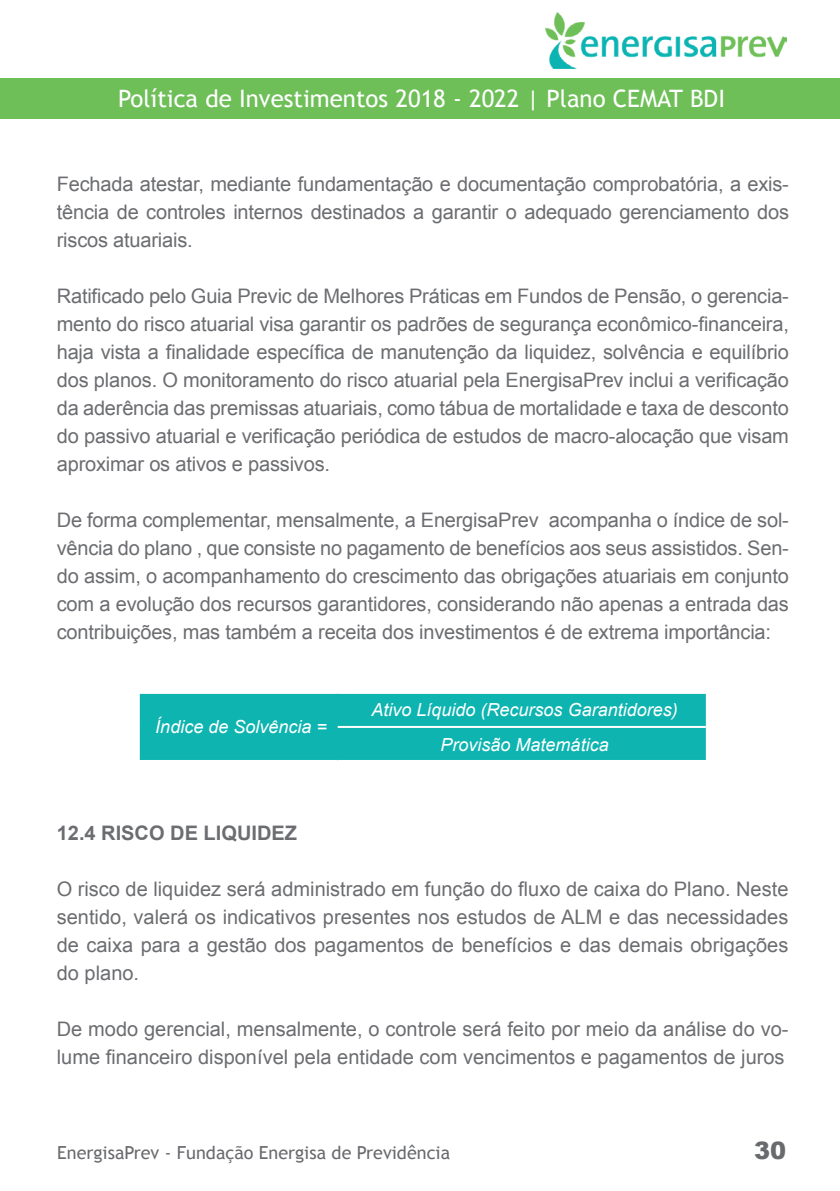
<style>
.page{position:relative;width:840px;height:1191px;background:#fff}
.page>*{position:absolute;margin:0;border:0;box-sizing:border-box;transform-origin:0 0}
.t1{font:24px "Trebuchet MS";color:#fff}
.t2{font:900 24px "Arial";color:#696a6d}
.t3{font:20px/28px "Arial";color:#6c6d70;text-align:justify}
.t4{font:700 20px "Arial";color:#6c6d70}
.t5{font:italic 18px/34px "Arial";color:#fff;text-align:center}
.t6{font:18px "Trebuchet MS";color:#696a6d}
</style>
<div class="page">
<img style="left:545px;top:13px;width:240px;height:55px">
<div style="left:0;top:79px;width:839px;height:40px;background:#6ebf58"></div>
<div style="left:140px;top:694px;width:565px;height:66px;background:#0db4b0"></div>
<hr style="left:337px;top:726px;width:368px;height:2px;background:#fff">
<p class="t1" style="left:118px;top:84px;width:608px">Política de Investimentos 2018 - 2022 | Plano CEMAT BDI</p>
<p class="t3" style="left:57px;top:170px;width:733px">Fechada atestar, mediante fundamentação e documentação comprobatória, a exis&shy;tência de controles internos destinados a garantir o adequado gerenciamento dos riscos atuariais.</p>
<p class="t3" style="left:57px;top:282px;width:733px">Ratificado pelo Guia Previc de Melhores Práticas em Fundos de Pensão, o gerencia&shy;mento do risco atuarial visa garantir os padrões de segurança econômico-financeira, haja vista a finalidade específica de manutenção da liquidez, solvência e equilíbrio dos planos. O monitoramento do risco atuarial pela EnergisaPrev inclui a verificação da aderência das premissas atuariais, como tábua de mortalidade e taxa de desconto do passivo atuarial e verificação periódica de estudos de macro-alocação que visam aproximar os ativos e passivos.</p>
<p class="t3" style="left:57px;top:506px;width:733px">De forma complementar, mensalmente, a EnergisaPrev acompanha o índice de sol&shy;vência do plano , que consiste no pagamento de benefícios aos seus assistidos. Sen&shy;do assim, o acompanhamento do crescimento das obrigações atuariais em conjunto com a evolução dos recursos garantidores, considerando não apenas a entrada das contribuições, mas também a receita dos investimentos é de extrema importância:</p>
<p class="t5" style="left:155px;top:710px;width:173px">Índice de Solvência =</p>
<p class="t5" style="left:371px;top:693px;width:308px">Ativo Líquido (Recursos Garantidores)<br>Provisão Matemática</p>
<p class="t4" style="left:57px;top:819px;width:72px">12.4 RISCO</p>
<p class="t4" style="left:170px;top:819px;width:80px">DE LIQUIDE</p>
<p class="t4" style="left:285px;top:819px;width:14px">Z</p>
<p class="t3" style="left:57px;top:874px;width:732px">O risco de liquidez será administrado em função do fluxo de caixa do Plano. Neste sentido, valerá os indicativos presentes nos estudos de ALM e das necessidades de caixa para a gestão dos pagamentos de benefícios e das demais obrigações do plano.</p>
<p class="t3" style="left:57px;top:1014px;width:732px">De modo gerencial, mensalmente, o controle será feito por meio da análise do vo&shy;lume financeiro disponível pela entidade com vencimentos e pagamentos de juros</p>
<p class="t6" style="left:57px;top:1141px;width:394px">EnergisaPrev - Fundação Energisa de Previdência</p>
<p class="t2" style="left:753px;top:1133px;width:34px">30</p>
</div>
